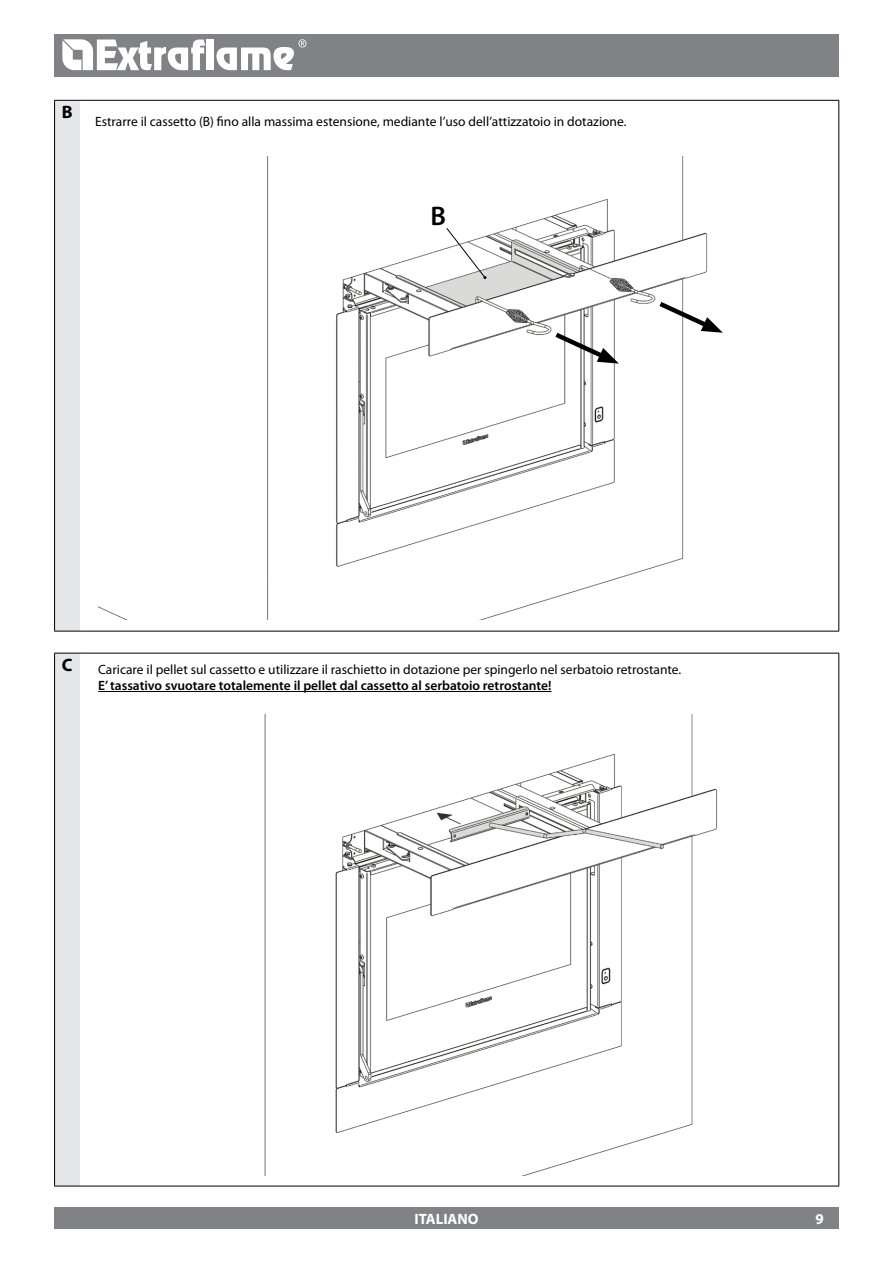
<style>
.page{position:relative;width:893px;height:1263px;background:#fff}
.page>*{position:absolute;margin:0;border:0;box-sizing:border-box;transform-origin:0 0}
.t1{font:600 27px "Myriad Pro";color:#000}
.t2{font:700 18px "Myriad Pro";color:#000}
.t3{font:700 15px "Myriad Pro";color:#fff}
.t4{font:13.5px "Myriad Pro";color:#000}
.t5{font:600 13.5px "Myriad Pro";color:#000}
</style>
<div class="page">
<div style="left:55px;top:100px;width:25px;height:531px;background:#e6e7e8"></div>
<svg style="left:54px;top:100px;width:26px;height:1px"></svg>
<hr style="left:54px;top:101px;width:1px;height:530px;background:#000">
<hr style="left:80px;top:100px;width:759px;height:1px;background:#000">
<hr style="left:838px;top:101px;width:1px;height:530px;background:#000">
<svg style="left:54px;top:631px;width:26px;height:1px"></svg>
<hr style="left:80px;top:631px;width:759px;height:1px;background:#000">
<img style="left:98px;top:156px;width:610px;height:463px">
<svg style="left:446px;top:227px;width:40px;height:52px"></svg>
<svg style="left:550px;top:329px;width:69px;height:35px"></svg>
<svg style="left:654px;top:298px;width:69px;height:35px"></svg>
<div style="left:55px;top:653px;width:25px;height:533px;background:#e6e7e8"></div>
<svg style="left:55px;top:653px;width:25px;height:1px"></svg>
<hr style="left:54px;top:653px;width:1px;height:533px;background:#000">
<hr style="left:80px;top:653px;width:759px;height:1px;background:#000">
<hr style="left:838px;top:653px;width:1px;height:533px;background:#000">
<svg style="left:54px;top:1186px;width:26px;height:1px"></svg>
<hr style="left:80px;top:1186px;width:759px;height:1px;background:#000">
<img style="left:264px;top:714px;width:454px;height:461px">
<div style="left:54px;top:34px;width:785px;height:43px;background:#808285"></div>
<div style="left:54px;top:1208px;width:785px;height:21px;background:#808285"></div>
<svg style="left:62px;top:39px;width:143px;height:31px"></svg>
<div style="left:207px;top:40px;width:7px;height:30px;background:#fff"></div>
<svg style="left:216px;top:39px;width:90px;height:31px"></svg>
<hr style="left:98px;top:691px;width:454px;height:1px;background:#000">
<h2 class="t2" style="left:62px;top:100px;width:12px">B</h2>
<p class="t4" style="left:95px;top:114px;width:533px">Estrarre il cassetto (B) fino alla massima estensione, mediante l’uso dell’attizzatoio in dotazione.</p>
<h1 class="t1" style="left:430px;top:198px;width:17px">B</h1>
<h2 class="t2" style="left:62px;top:653px;width:12px">C</h2>
<p class="t4" style="left:98px;top:661px;width:585px">Caricare il pellet sul cassetto e utilizzare il raschietto in dotazione per spingerlo nel serbatoio retrostante.</p>
<p class="t5" style="left:98px;top:677px;width:455px">E’ tassativo svuotare totalemente il pellet dal cassetto al serbatoio retrostante!</p>
<p class="t3" style="left:414px;top:1209px;width:66px">ITALIANO</p>
<p class="t3" style="left:815px;top:1209px;width:10px">9</p>
</div>
